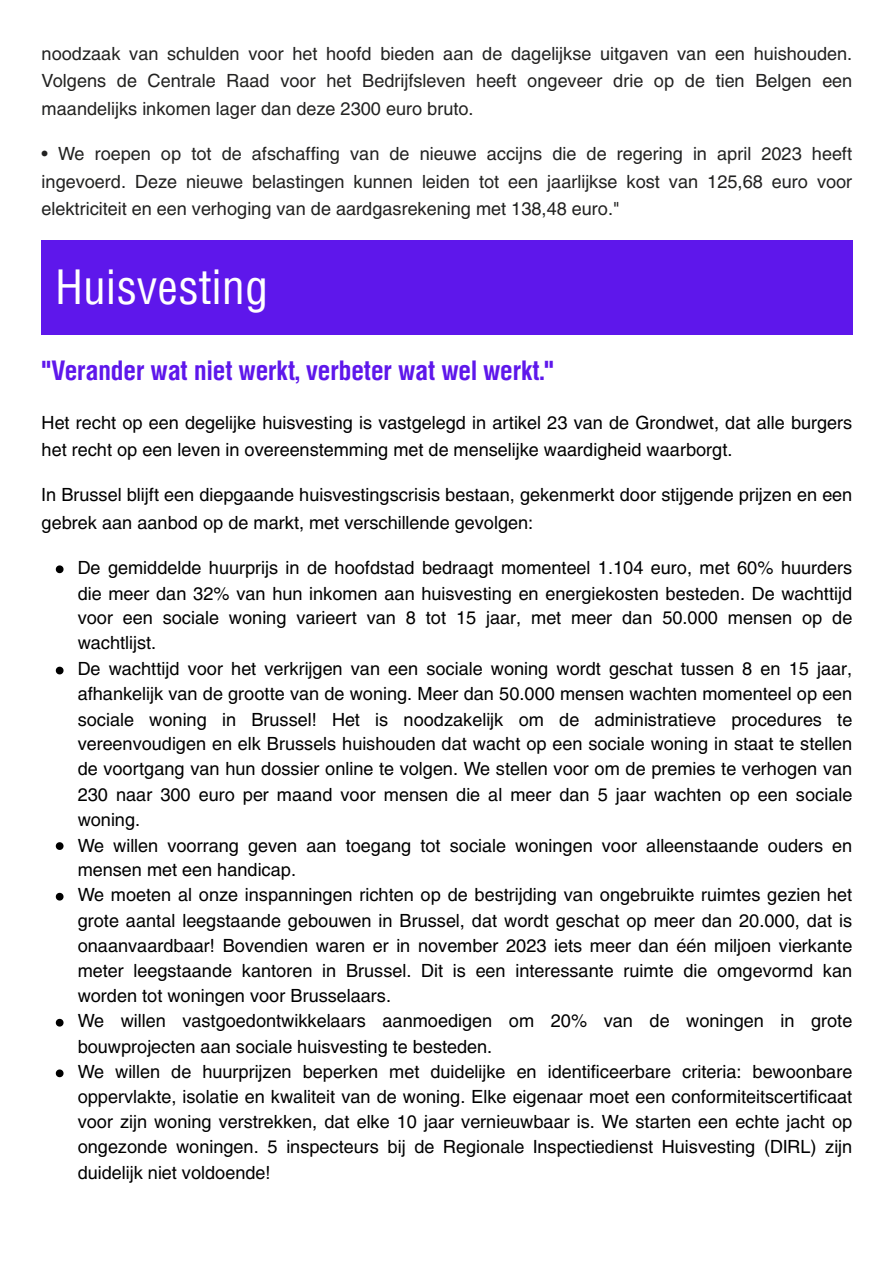
<style>
.page{position:relative;width:894px;height:1263px;background:#fff}
.page>*{position:absolute;margin:0;border:0;box-sizing:border-box;transform-origin:0 0}
.t1{font:48px "Helios Cond";color:#fff}
.t2{font:700 27px "Helios Cond";color:#5e17eb}
.t3{font:18px/25.2px "Helios";color:#000}
.t4{font:18px/27.6px "Helios";color:#222221;text-align:justify}
</style>
<div class="page">
<div style="left:42px;top:241px;width:810px;height:94px;background:#5e17eb"></div>
<svg style="left:56px;top:565px;width:7px;height:8px"></svg>
<svg style="left:56px;top:667px;width:7px;height:7px"></svg>
<svg style="left:56px;top:842px;width:7px;height:8px"></svg>
<svg style="left:56px;top:893px;width:7px;height:7px"></svg>
<svg style="left:56px;top:1019px;width:7px;height:7px"></svg>
<svg style="left:56px;top:1069px;width:7px;height:8px"></svg>
<p class="t4" style="left:42px;top:39px;width:811px">noodzaak van schulden voor het hoofd bieden aan de dagelijkse uitgaven van een huishouden.<br>Volgens de Centrale Raad voor het Bedrijfsleven heeft ongeveer drie op de tien Belgen een maandelijks inkomen lager dan deze 2300 euro bruto.</p>
<p class="t4" style="left:42px;top:139px;width:811px">• We roepen op tot de afschaffing van de nieuwe accijns die de regering in april 2023 heeft ingevoerd. Deze nieuwe belastingen kunnen leiden tot een jaarlijkse kost van 125,68 euro voor elektriciteit en een verhoging van de aardgasrekening met 138,48 euro."</p>
<p class="t1" style="left:55px;top:257px;width:214px">Huisvesting</p>
<h1 class="t2" style="left:42px;top:352px;width:513px">"Verander wat niet werkt, verbeter wat wel werkt."</h1>
<p class="t3" style="left:42px;top:408px;width:811px;line-height:27px">Het recht op een degelijke huisvesting is vastgelegd in artikel 23 van de Grondwet, dat alle burgers het recht op een leven in overeenstemming met de menselijke waardigheid waarborgt.</p>
<p class="t3" style="left:42px;top:480px;width:811px;line-height:28.2px">In Brussel blijft een diepgaande huisvestingscrisis bestaan, gekenmerkt door stijgende prijzen en een gebrek aan aanbod op de markt, met verschillende gevolgen:</p>
<p class="t3" style="left:78px;top:554px;width:775px;text-align:justify">De gemiddelde huurprijs in de hoofdstad bedraagt momenteel 1.104 euro, met 60% huurders die meer dan 32% van hun inkomen aan huisvesting en energiekosten besteden. De wachttijd voor een sociale woning varieert van 8 tot 15 jaar, met meer dan 50.000 mensen op de wachtlijst.</p>
<p class="t3" style="left:78px;top:655px;width:775px;text-align:justify">De wachttijd voor het verkrijgen van een sociale woning wordt geschat tussen 8 en 15 jaar, afhankelijk van de grootte van de woning. Meer dan 50.000 mensen wachten momenteel op een sociale woning in Brussel! Het is noodzakelijk om de administratieve procedures te vereenvoudigen en elk Brussels huishouden dat wacht op een sociale woning in staat te stellen de voortgang van hun dossier online te volgen. We stellen voor om de premies te verhogen van 230 naar 300 euro per maand voor mensen die al meer dan 5 jaar wachten op een sociale woning.</p>
<p class="t3" style="left:78px;top:832px;width:775px;line-height:24.8px">We willen voorrang geven aan toegang tot sociale woningen voor alleenstaande ouders en mensen met een handicap.</p>
<p class="t3" style="left:78px;top:882px;width:775px;text-align:justify">We moeten al onze inspanningen richten op de bestrijding van ongebruikte ruimtes gezien het grote aantal leegstaande gebouwen in Brussel, dat wordt geschat op meer dan 20.000, dat is onaanvaardbaar! Bovendien waren er in november 2023 iets meer dan één miljoen vierkante meter leegstaande kantoren in Brussel. Dit is een interessante ruimte die omgevormd kan worden tot woningen voor Brusselaars.</p>
<p class="t3" style="left:78px;top:1007px;width:775px;line-height:25.8px">We willen vastgoedontwikkelaars aanmoedigen om 20% van de woningen in grote bouwprojecten aan sociale huisvesting te besteden.</p>
<p class="t3" style="left:78px;top:1058px;width:775px;text-align:justify">We willen de huurprijzen beperken met duidelijke en identificeerbare criteria: bewoonbare oppervlakte, isolatie en kwaliteit van de woning. Elke eigenaar moet een conformiteitscertificaat voor zijn woning verstrekken, dat elke 10 jaar vernieuwbaar is. We starten een echte jacht op ongezonde woningen. 5 inspecteurs bij de Regionale Inspectiedienst Huisvesting (DIRL) zijn duidelijk niet voldoende!</p>
</div>
